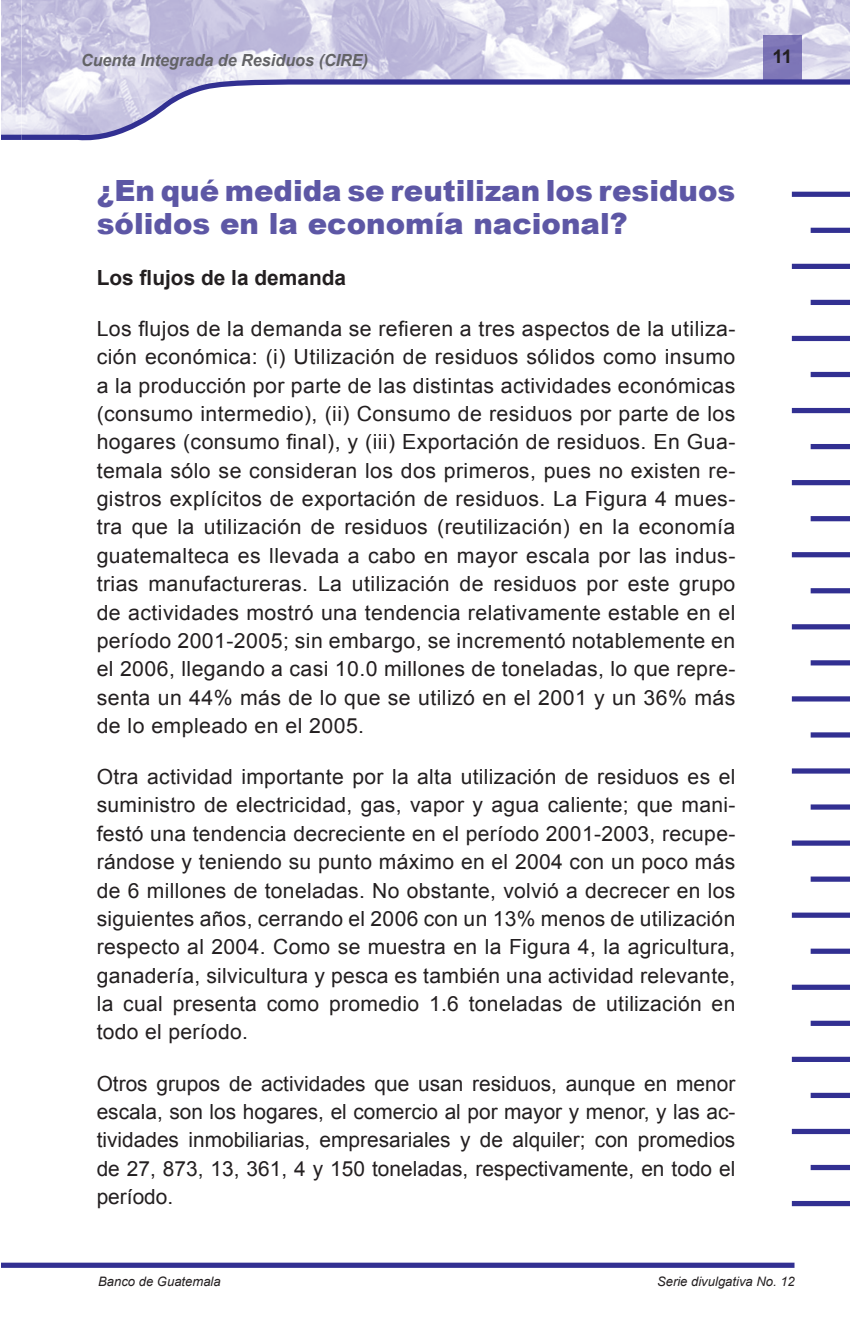
<style>
.page{position:relative;width:851px;height:1337px;background:#fff}
.page>*{position:absolute;margin:0;border:0;box-sizing:border-box;transform-origin:0 0}
.t1{font:900 29.25px/32.4px "Arial";color:#5d57a5}
.t2{font:20.93px/28.3px "Arial";letter-spacing:.015em;color:#231f20;text-align:justify}
.t3{font:700 20.93px "Arial";color:#231f20}
.t4{font:700 18.68px "Arial";color:#231f20}
.t5{font:italic 700 16.65px "Arial";color:#636366}
.t6{font:italic 13.05px "Arial";color:#231f20}
</style>
<div class="page">
<img style="left:1px;top:0;width:848px;height:77px">
<div style="left:791px;top:192px;width:58px;height:5px;background:#323092"></div>
<div style="left:791px;top:264px;width:58px;height:5px;background:#323092"></div>
<div style="left:791px;top:336px;width:58px;height:5px;background:#323092"></div>
<div style="left:791px;top:408px;width:58px;height:5px;background:#323092"></div>
<div style="left:791px;top:480px;width:58px;height:5px;background:#323092"></div>
<div style="left:791px;top:552px;width:58px;height:5px;background:#323092"></div>
<div style="left:791px;top:624px;width:58px;height:5px;background:#323092"></div>
<div style="left:791px;top:696px;width:58px;height:5px;background:#323092"></div>
<div style="left:791px;top:768px;width:58px;height:5px;background:#323092"></div>
<div style="left:791px;top:840px;width:58px;height:5px;background:#323092"></div>
<div style="left:791px;top:912px;width:58px;height:5px;background:#323092"></div>
<div style="left:791px;top:984px;width:58px;height:6px;background:#323092"></div>
<div style="left:791px;top:1056px;width:58px;height:6px;background:#323092"></div>
<div style="left:791px;top:1128px;width:58px;height:6px;background:#323092"></div>
<div style="left:791px;top:1201px;width:58px;height:5px;background:#323092"></div>
<div style="left:810px;top:228px;width:39px;height:5px;background:#323092"></div>
<div style="left:810px;top:300px;width:39px;height:5px;background:#323092"></div>
<div style="left:810px;top:372px;width:39px;height:5px;background:#323092"></div>
<div style="left:810px;top:444px;width:39px;height:5px;background:#323092"></div>
<div style="left:810px;top:516px;width:39px;height:5px;background:#323092"></div>
<div style="left:810px;top:588px;width:39px;height:5px;background:#323092"></div>
<div style="left:810px;top:660px;width:39px;height:5px;background:#323092"></div>
<div style="left:810px;top:732px;width:39px;height:5px;background:#323092"></div>
<div style="left:810px;top:804px;width:39px;height:5px;background:#323092"></div>
<div style="left:810px;top:876px;width:39px;height:5px;background:#323092"></div>
<div style="left:810px;top:948px;width:39px;height:5px;background:#323092"></div>
<div style="left:810px;top:1020px;width:39px;height:6px;background:#323092"></div>
<div style="left:810px;top:1092px;width:39px;height:6px;background:#323092"></div>
<div style="left:810px;top:1164px;width:39px;height:6px;background:#323092"></div>
<div style="left:1px;top:1262px;width:793px;height:5px;background:#323092"></div>
<svg style="left:1px;top:77px;width:15px;height:63px"></svg>
<div style="left:763px;top:35px;width:38px;height:42px;background:#7e76b7"></div>
<svg style="left:16px;top:77px;width:833px;height:64px"></svg>
<p class="t5" style="left:81px;top:51px;width:288px">Cuenta Integrada de Residuos (CIRE)</p>
<p class="t4" style="left:772px;top:46px;width:21px">11</p>
<p class="t1" style="left:97px;top:173px;width:640px">¿En qué medida se reutilizan los residuos sólidos en la economía nacional?</p>
<p class="t3" style="left:97px;top:266px;width:251px">Los flujos de la demanda</p>
<p class="t2" style="left:97px;top:315px;width:640px">Los flujos de la demanda se refieren a tres aspectos de la utiliza&shy;ción económica: (i) Utilización de residuos sólidos como insumo a la producción por parte de las distintas actividades económicas (consumo intermedio), (ii) Consumo de residuos por parte de los hogares (consumo final), y (iii) Exportación de residuos. En Gua&shy;temala sólo se consideran los dos primeros, pues no existen re&shy;gistros explícitos de exportación de residuos. La Figura 4 mues&shy;tra que la utilización de residuos (reutilización) en la economía guatemalteca es llevada a cabo en mayor escala por las indus&shy;trias manufactureras. La utilización de residuos por este grupo de actividades mostró una tendencia relativamente estable en el período 2001-2005; sin embargo, se incrementó notablemente en el 2006, llegando a casi 10.0 millones de toneladas, lo que repre&shy;senta un 44% más de lo que se utilizó en el 2001 y un 36% más de lo empleado en el 2005.</p>
<p class="t2" style="left:97px;top:762px;width:640px">Otra actividad importante por la alta utilización de residuos es el suministro de electricidad, gas, vapor y agua caliente; que mani&shy;festó una tendencia decreciente en el período 2001-2003, recupe&shy;rándose y teniendo su punto máximo en el 2004 con un poco más de 6 millones de toneladas. No obstante, volvió a decrecer en los siguientes años, cerrando el 2006 con un 13% menos de utilización respecto al 2004. Como se muestra en la Figura 4, la agricultura, ganadería, silvicultura y pesca es también una actividad relevante, la cual presenta como promedio 1.6 toneladas de utilización en todo el período.</p>
<p class="t2" style="left:97px;top:1069px;width:640px">Otros grupos de actividades que usan residuos, aunque en menor escala, son los hogares, el comercio al por mayor y menor, y las ac&shy;tividades inmobiliarias, empresariales y de alquiler; con promedios de 27, 873, 13, 361, 4 y 150 toneladas, respectivamente, en todo el período.</p>
<p class="t6" style="left:98px;top:1274px;width:124px">Banco de Guatemala</p>
<p class="t6" style="left:657px;top:1274px;width:139px">Serie divulgativa No. 12</p>
</div>
